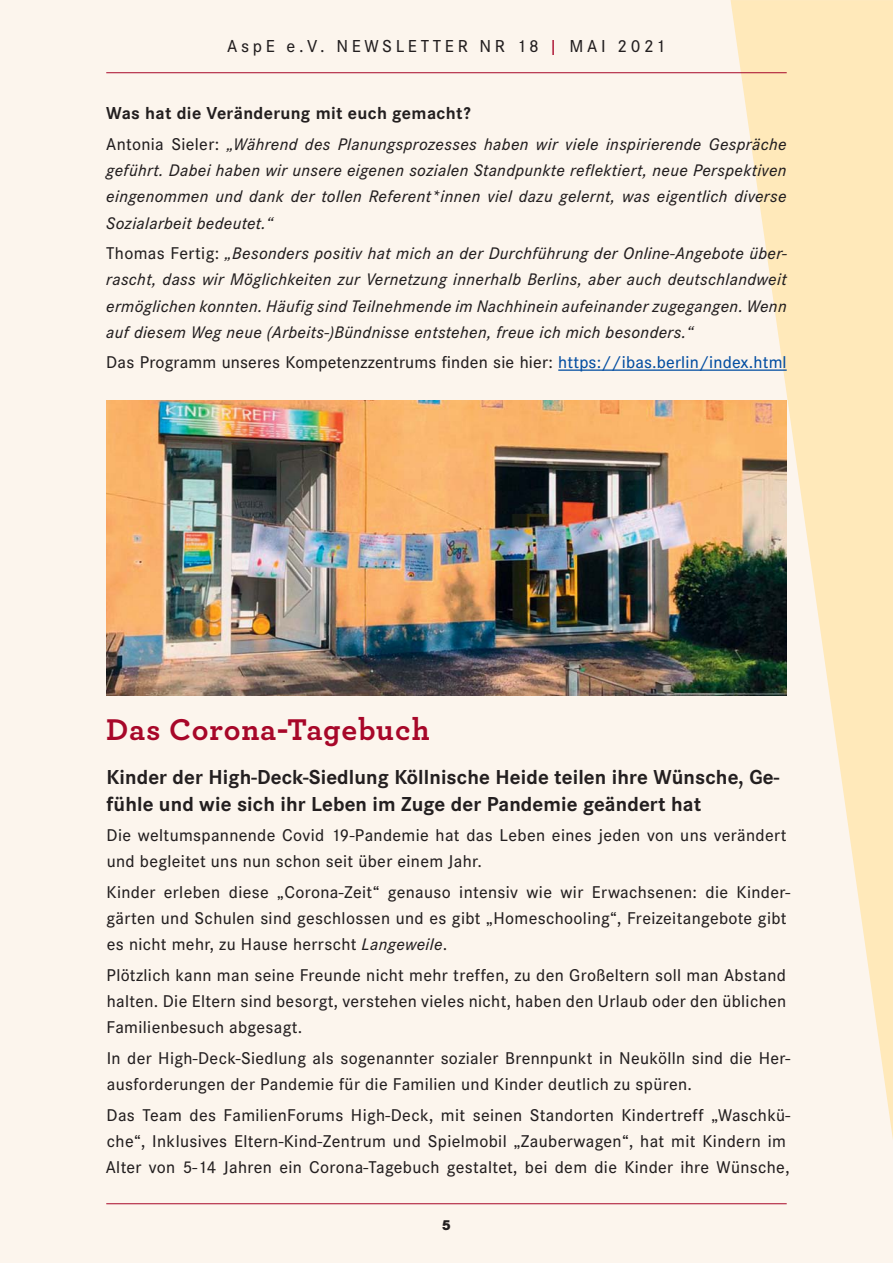
<style>
.page{position:relative;width:893px;height:1263px;background:#fcf5ed}
.page>*{position:absolute;margin:0;border:0;box-sizing:border-box;transform-origin:0 0}
.t1{font:700 31.5px "Archer Pro";letter-spacing:.025em;color:#a70729}
.t2{font:700 21px/27px "Corporate S";letter-spacing:.005em;color:#231f20}
.t3{font:700 18px "Corporate S";letter-spacing:.02em;color:#231f20}
.t4{font:500 18px "Corporate S";letter-spacing:.2em;color:#231f20}
.t5{font:500 17.7px/26.2px "Corporate S";letter-spacing:.02em;color:#231f20}
.t6{font:italic 500 17.4px/26.2px "Corporate S";letter-spacing:.02em;color:#231f20;text-align:justify}
.t7{font:800 15px "Corporate S";color:#231f20}
.s1{color:#a70729}
.s2{font-style:normal;font-size:17.7px}
.s3{color:#034ea2}
.s4{font-style:italic;font-size:17.4px}
</style>
<div class="page">
<svg style="left:730px;top:0;width:163px;height:1139px;fill:#ffe9ba"></svg>
<hr style="left:106px;top:72px;width:681px;height:1px;background:#a70729">
<hr style="left:106px;top:1203px;width:681px;height:1px;background:#a70729">
<hr style="left:558px;top:369px;width:229px;height:2px;background:#034ea2">
<img style="left:106px;top:401px;width:681px;height:295px">
<p class="t4" style="left:227px;top:39px;width:440px">AspE e.V. NEWSLETTER NR 18 <span class="s1">|</span> MAI 2021</p>
<p class="t3" style="left:106px;top:106px;width:366px">Was hat die Veränderung mit euch gemacht?</p>
<p class="t6" style="left:106px;top:132px;width:682px"><span class="s2">Antonia Sieler:</span> „Während des Planungsprozesses haben wir viele inspirierende Gespräche geführt. Dabei haben wir unsere eigenen sozialen Standpunkte reflektiert, neue Perspektiven eingenommen und dank der tollen Referent*innen viel dazu gelernt, was eigentlich diverse Sozialarbeit bedeutet.“</p>
<p class="t6" style="left:106px;top:242px;width:682px"><span class="s2">Thomas Fertig:</span> „Besonders positiv hat mich an der Durchführung der Online-Angebote über&shy;rascht, dass wir Möglichkeiten zur Vernetzung innerhalb Berlins, aber auch deutschlandweit ermöglichen konnten. Häufig sind Teilnehmende im Nachhinein aufeinander zugegangen. Wenn auf diesem Weg neue (Arbeits-)Bündnisse entstehen, freue ich mich besonders.“</p>
<p class="t5" style="left:106px;top:351px;width:682px">Das Programm unseres Kompetenzzentrums finden sie hier: <span class="s3">https://ibas.berlin/index.html</span></p>
<h1 class="t1" style="left:106px;top:717px;width:325px">Das Corona-Tagebuch</h1>
<p class="t2" style="left:106px;top:765px;width:674px">Kinder der High-Deck-Siedlung Köllnische Heide teilen ihre Wünsche, Ge&shy;fühle und wie sich ihr Leben im Zuge der Pandemie geändert hat</p>
<p class="t5" style="left:107px;top:824px;width:681px">Die weltumspannende Covid 19-Pandemie hat das Leben eines jeden von uns verändert und begleitet uns nun schon seit über einem Jahr.</p>
<p class="t5" style="left:107px;top:880px;width:685px">Kinder erleben diese „Corona-Zeit“ genauso intensiv wie wir Erwachsenen: die Kinder&shy;gärten und Schulen sind geschlossen und es gibt „Homeschooling“, Freizeit angebote gibt es nicht mehr, zu Hause herrscht <span class="s4">Langeweile</span>.</p>
<p class="t5" style="left:107px;top:963px;width:681px;text-align:justify">Plötzlich kann man seine Freunde nicht mehr treffen, zu den Großeltern soll man Abstand halten. Die Eltern sind besorgt, verstehen vieles nicht, haben den Urlaub oder den üblichen Familienbesuch abgesagt.</p>
<p class="t5" style="left:107px;top:1046px;width:685px">In der High-Deck-Siedlung als sogenannter sozialer Brennpunkt in Neukölln sind die Her&shy;ausforderungen der Pandemie für die Familien und Kinder deutlich zu spüren.</p>
<p class="t5" style="left:106px;top:1103px;width:686px">Das Team des FamilienForums High-Deck, mit seinen Standorten Kindertreff „Waschkü&shy;che“, Inklusives Eltern-Kind-Zentrum und Spielmobil „Zauberwagen“, hat mit Kindern im<br>Alter von 5-14 Jahren ein Corona-Tagebuch gestaltet, bei dem die Kinder ihre Wünsche,</p>
<p class="t7" style="left:442px;top:1219px;width:11px">5</p>
</div>
